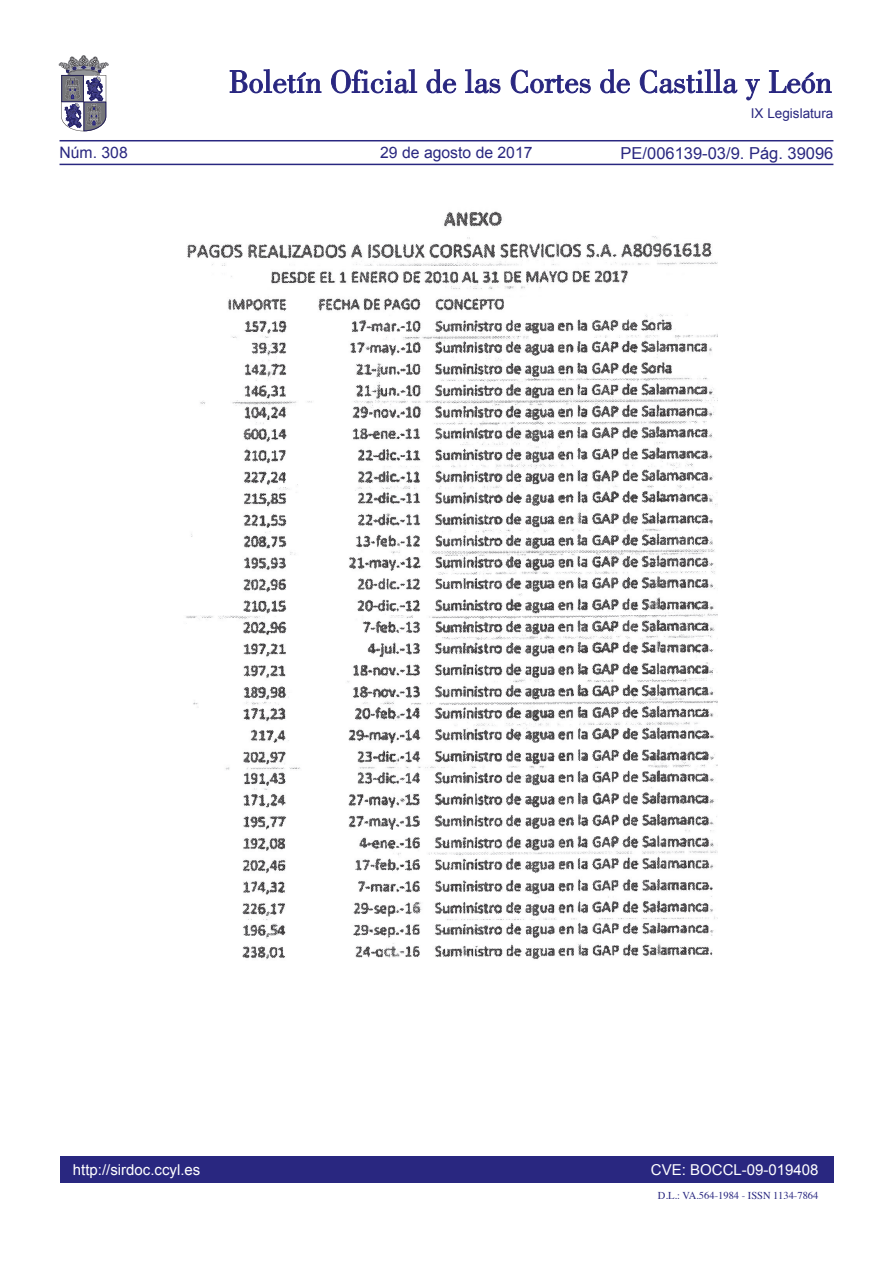
<style>
.page{position:relative;width:893px;height:1263px;background:#fff}
.page>*{position:absolute;margin:0;border:0;box-sizing:border-box;transform-origin:0 0}
.t1{font:16.5px "Arial";color:#292780}
.t2{font:15.75px "Arial";color:#292780}
.t3{font:15px "Arial";color:#fff}
.t4{font:13.5px "Arial";color:#292780}
.t5{font:10.5px "Times";color:#292780}
</style>
<div class="page">
<div style="left:60px;top:1157px;width:773px;height:26px;background:#292780"></div>
<hr style="left:60px;top:164px;width:773px;height:1px;background:#292780">
<hr style="left:60px;top:140px;width:773px;height:1px;background:#292780">
<svg style="left:230px;top:69px;width:91px;height:24px"></svg>
<svg style="left:331px;top:69px;width:86px;height:24px"></svg>
<svg style="left:426px;top:69px;width:30px;height:24px"></svg>
<svg style="left:465px;top:69px;width:35px;height:24px"></svg>
<svg style="left:511px;top:70px;width:80px;height:23px"></svg>
<svg style="left:600px;top:69px;width:30px;height:24px"></svg>
<svg style="left:640px;top:69px;width:97px;height:24px"></svg>
<svg style="left:745px;top:79px;width:15px;height:21px"></svg>
<svg style="left:769px;top:70px;width:62px;height:23px"></svg>
<svg style="left:59px;top:55px;width:49px;height:76px"></svg>
<img style="left:186px;top:211px;width:531px;height:749px">
<p class="t2" style="left:60px;top:142px;width:70px">Núm. 308</p>
<p class="t2" style="left:380px;top:142px;width:154px">29 de agosto de 2017</p>
<p class="t4" style="left:751px;top:105px;width:84px">IX Legislatura</p>
<p class="t1" style="left:621px;top:142px;width:214px">PE/006139-03/9. Pág. 39096</p>
<p class="t3" style="left:73px;top:1159px;width:129px">http://sirdoc.ccyl.es</p>
<p class="t3" style="left:651px;top:1159px;width:169px">CVE: BOCCL-09-019408</p>
<p class="t5" style="left:658px;top:1185px;width:162px">D.L.: VA.564-1984 - ISSN 1134-7864</p>
</div>
